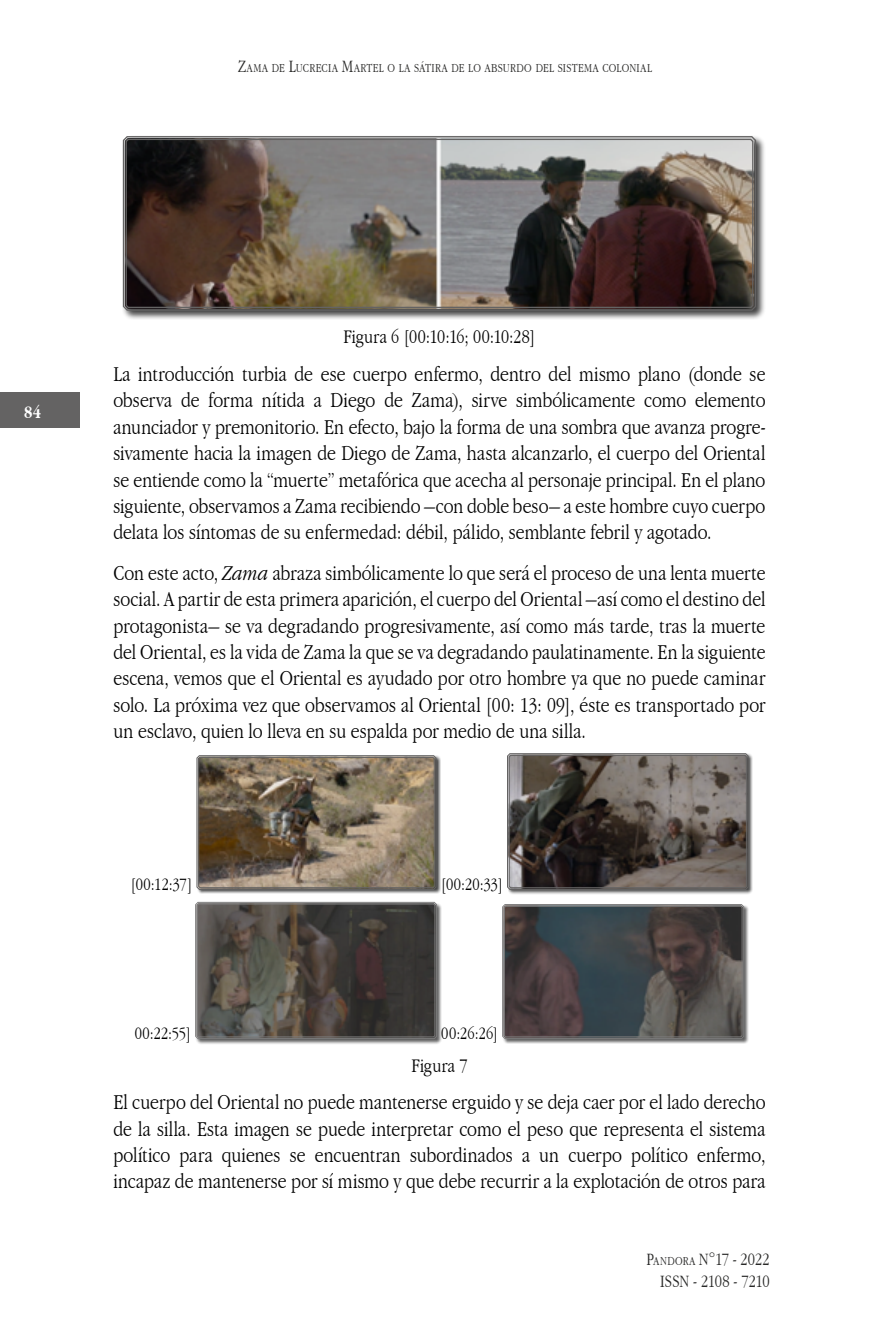
<style>
.page{position:relative;width:879px;height:1321px;background:#fff}
.page>*{position:absolute;margin:0;border:0;box-sizing:border-box;transform-origin:0 0}
.TEXTE{font:300 condensed 22px/26.4px "Garamond";letter-spacing:.005em;color:#000;text-align:justify}
.retrait{font:300 condensed 20px "Garamond";letter-spacing:.01em;color:#000}
.retrait-2{font:300 condensed 18px "Garamond";letter-spacing:.005em;color:#000}
.t1{font:300 condensed 18px/22px "Garamond";letter-spacing:.005em;color:#282827;text-align:right}
.t2{font:700 condensed 18px "Garamond";color:#fff}
.t3{font:300 condensed 12.6px "Garamond";letter-spacing:.025em;color:#282827}
.s1{font-size:18px}
.s2{font-style:italic}
.s3{font-size:12.6px}
</style>
<div class="page">
<div style="left:0;top:392px;width:80px;height:36px;background:#646363"></div>
<div style="left:122px;top:135px;width:644px;height:184px;background:#000;opacity:.75"></div>
<svg style="left:122px;top:135px;width:635px;height:177px;background:#828282"></svg>
<img style="left:124px;top:138px;width:630px;height:171px">
<div style="left:198px;top:756px;width:243px;height:138px;background:#000;opacity:.75"></div>
<svg style="left:196px;top:755px;width:241px;height:136px;background:#7f705d"></svg>
<div style="left:198px;top:757px;width:237px;height:131px;border:1px solid #646363"></div>
<div style="left:508px;top:754px;width:245px;height:141px;background:#000;opacity:.75"></div>
<svg style="left:507px;top:753px;width:242px;height:138px;background:#59524e"></svg>
<div style="left:195px;top:903px;width:246px;height:141px;background:#000;opacity:.75"></div>
<svg style="left:195px;top:901px;width:243px;height:139px;background:#4e4944"></svg>
<div style="left:197px;top:904px;width:238px;height:133px;border:1px solid #646363"></div>
<div style="left:502px;top:905px;width:246px;height:138px;background:#000;opacity:.75"></div>
<svg style="left:502px;top:904px;width:243px;height:136px;background:#494849"></svg>
<p class="t3" style="left:238px;top:61px;width:18px"><span class="s1">Z</span>AMA</p>
<p class="t3" style="left:272px;top:61px;width:381px">DE <span class="s1">L</span>UCRECIA <span class="s1">M</span>ARTEL O LA SÁTIRA DE LO ABSURDO DEL SISTEMA COLONIAL</p>
<p class="t2" style="left:24px;top:402px;width:19px">84</p>
<p class="retrait" style="left:343px;top:326px;width:194px">Figura 6 [00:10:16; 00:10:28]</p>
<p class="TEXTE" style="left:113px;top:361px;width:653px">La introducción turbia de ese cuerpo enfermo, dentro del mismo plano (donde se observa de forma nítida a Diego de Zama), sirve simbólicamente como elemento anunciador y premonitorio. En efecto, bajo la forma de una sombra que avanza progre&shy;sivamente hacia la imagen de Diego de Zama, hasta alcanzarlo, el cuerpo del Oriental se entiende como la “muerte” metafórica que acecha al personaje principal. En el plano siguiente, observamos a Zama recibiendo –con doble beso– a este hombre cuyo cuerpo delata los síntomas de su enfermedad: débil, pálido, semblante febril y agotado.</p>
<p class="TEXTE" style="left:113px;top:560px;width:654px">Con este acto, <span class="s2">Zama</span> abraza simbólicamente lo que será el proceso de una lenta muerte social. A partir de esta primera aparición, el cuerpo del Oriental –así como el destino del protagonista– se va degradando progresivamente, así como más tarde, tras la muerte del Oriental, es la vida de Zama la que se va degradando paulatinamente. En la siguiente escena, vemos que el Oriental es ayudado por otro hombre ya que no puede caminar solo. La próxima vez que observamos al Oriental [00: 13: 09], éste es transportado por un esclavo, quien lo lleva en su espalda por medio de una silla.</p>
<p class="retrait-2" style="left:130px;top:874px;width:64px">[00:12:37]</p>
<p class="retrait-2" style="left:441px;top:874px;width:64px">[00:20:33]</p>
<p class="retrait-2" style="left:135px;top:1023px;width:58px">00:22:55]</p>
<p class="retrait-2" style="left:441px;top:1023px;width:59px">00:26:26]</p>
<p class="retrait" style="left:411px;top:1054px;width:57px">Figura 7</p>
<p class="TEXTE" style="left:113px;top:1089px;width:654px">El cuerpo del Oriental no puede mantenerse erguido y se deja caer por el lado derecho de la silla. Esta imagen se puede interpretar como el peso que representa el sistema político para quienes se encuentran subordinados a un cuerpo político enfermo, incapaz de mantenerse por sí mismo y que debe recurrir a la explotación de otros para</p>
<p class="t1" style="left:646px;top:1248px;width:125px">P<span class="s3">ANDORA</span> N°17 - 2022<br>ISSN - 2108 - 7210</p>
</div>
